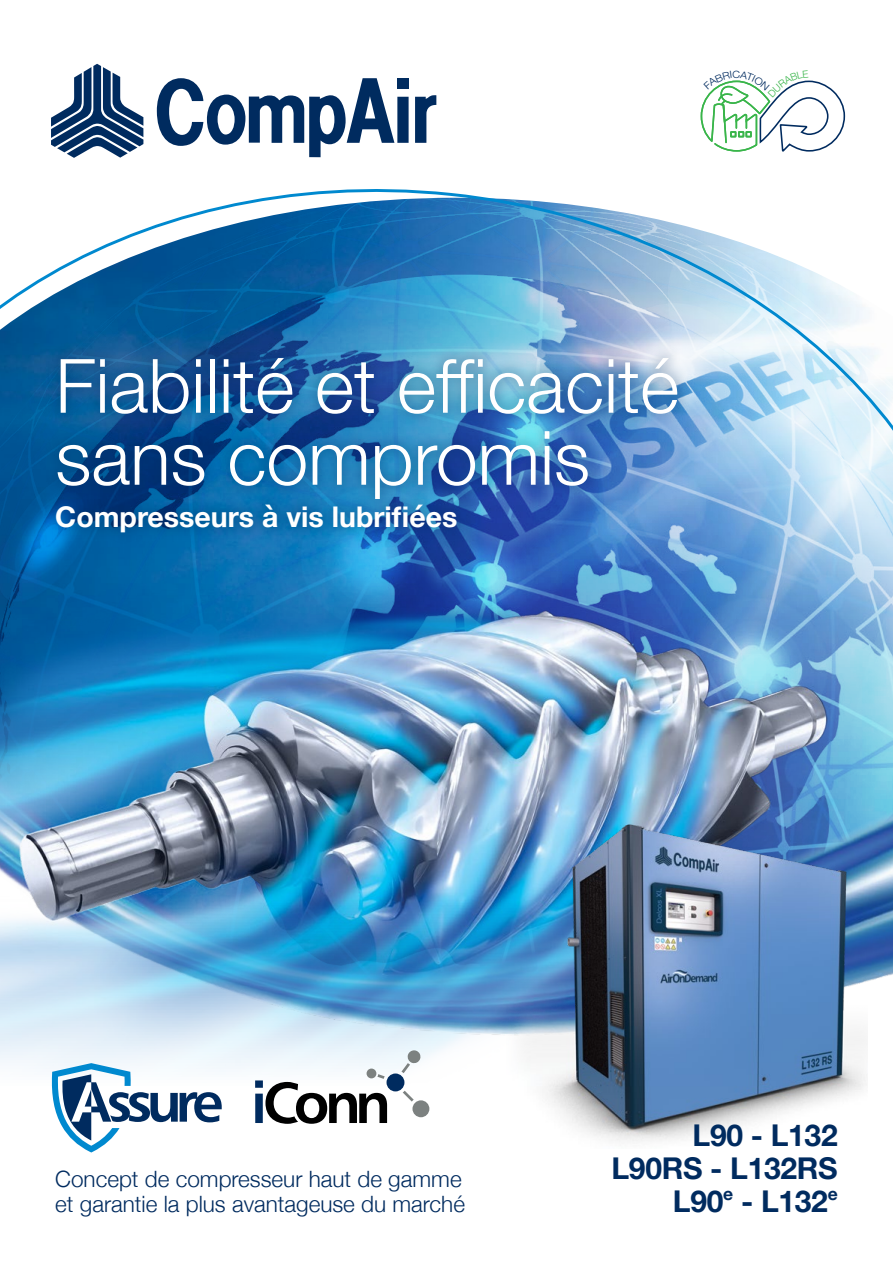
<style>
.page{position:relative;width:893px;height:1263px;background:#fff}
.page>*{position:absolute;margin:0;border:0;box-sizing:border-box;transform-origin:0 0}
.t1{font:300 75px/72px "Helvetica Neue";color:#fff}
.t2{font:700 30px/33px "Helvetica Neue";letter-spacing:-.01em;color:#002b5f;text-align:right}
.t3{font:700 28.5px "Helvetica Neue";color:#fff}
.t4{font:300 22.5px/25.5px "Helvetica Neue";color:#002b5f}
</style>
<div class="page">
<svg style="left:0;top:131px;width:893px;height:267px"></svg>
<img style="left:0;top:398px;width:893px;height:717px">
<div style="left:397px;top:79px;width:12px;height:10px;background:#002b5f"></div>
<svg style="left:415px;top:95px;width:21px;height:48px"></svg>
<div style="left:397px;top:97px;width:12px;height:46px;background:#002b5f"></div>
<svg style="left:157px;top:78px;width:237px;height:79px"></svg>
<svg style="left:51px;top:64px;width:92px;height:94px"></svg>
<div style="left:43px;top:344px;width:648px;height:201px;background:#002b5f;opacity:.3"></div>
<svg style="left:51px;top:1063px;width:171px;height:89px"></svg>
<div style="left:367px;top:1068px;width:9px;height:10px;background:#7c8180;border-radius:50%"></div>
<svg style="left:403px;top:1091px;width:11px;height:10px"></svg>
<svg style="left:255px;top:1074px;width:132px;height:50px"></svg>
<div style="left:412px;top:1100px;width:17px;height:17px;background:#7c8180;border-radius:50%"></div>
<svg style="left:401px;top:1050px;width:20px;height:23px"></svg>
<div style="left:386px;top:1073px;width:18px;height:18px;background:#002b5f;border-radius:50%"></div>
<img style="left:506px;top:798px;width:361px;height:344px">
<svg style="left:700px;top:80px;width:145px;height:72px"></svg>
<h1 class="t1" style="left:55px;top:345px;width:625px">Fiabilité et efficacité sans compromis</h1>
<p class="t3" style="left:55px;top:494px;width:404px">Compresseurs à vis lubrifiées</p>
<p class="t4" style="left:55px;top:1164px;width:411px">Concept de compresseur haut de gamme et garantie la plus avantageuse du marché</p>
<h2 class="t2" style="left:611px;top:1119px;width:228px">L90 - L132<br>L90RS - L132RS<br>L90<sup>e</sup> - L132<sup>e</sup></h2>
</div>
